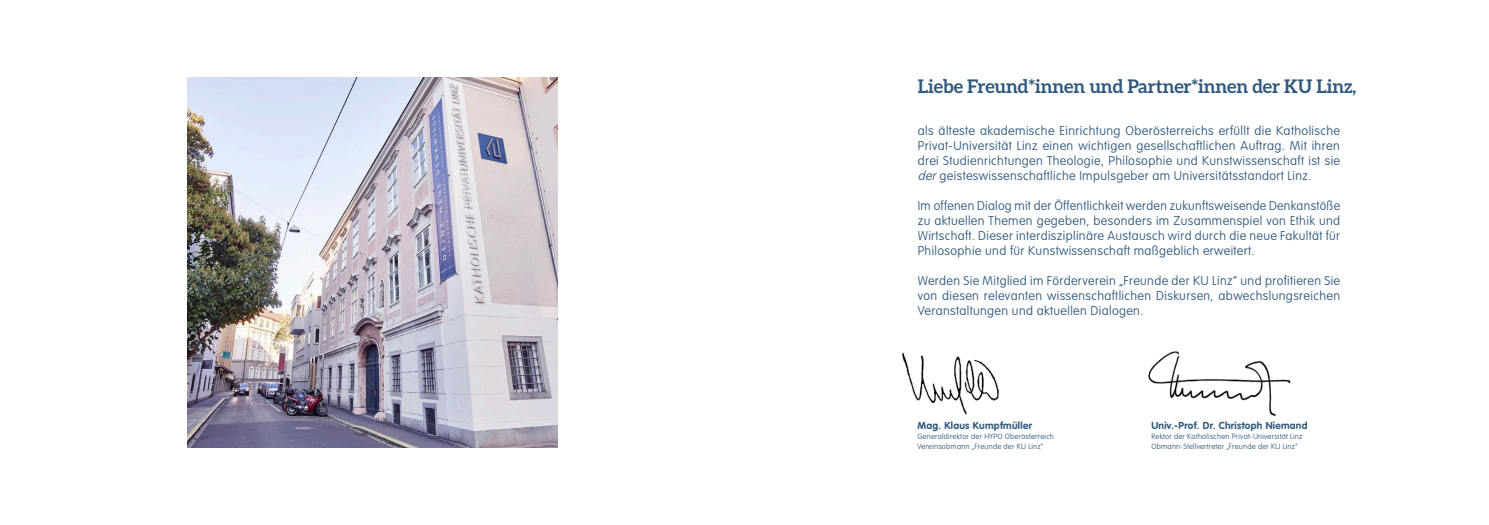
<style>
.page{position:relative;width:1489px;height:525px;background:#fff}
.page>*{position:absolute;margin:0;border:0;box-sizing:border-box;transform-origin:0 0}
.t1{font:700 18.75px "Aleo";letter-spacing:-.01em;color:#2e597d}
.t2{font:100 12.5px/15px "VAG Rounded Std";letter-spacing:.03em;color:#2e597d;text-align:justify}
.t3{font:700 10px "VAG Rounded Std";letter-spacing:.03em;color:#2e597d}
.t4{font:100 7.5px/10px "VAG Rounded Std";letter-spacing:.03em;color:#2e597d}
.s1{font-style:italic}
</style>
<div class="page">
<img style="left:187px;top:77px;width:370px;height:370px">
<img style="left:902px;top:352px;width:97px;height:63px">
<img style="left:1148px;top:351px;width:143px;height:65px">
<h1 class="t1" style="left:917px;top:75px;width:440px">Liebe Freund*innen und Partner*innen der KU Linz,</h1>
<p class="t2" style="left:917px;top:124px;width:424px">als älteste akademische Einrichtung Oberösterreichs erfüllt die Katholische Privat-Universität Linz einen wichtigen gesellschaftlichen Auftrag. Mit ihren drei Studienrichtungen Theologie, Philosophie und Kunstwissenschaft ist sie <span class="s1">der</span>geisteswissenschaftliche Impulsgeber am Universitätsstandort Linz.</p>
<p class="t2" style="left:917px;top:199px;width:424px">Im offenen Dialog mit der Öffentlichkeit werden zukunftsweisende Denkanstöße zu aktuellen Themen gegeben, besonders im Zusammenspiel von Ethik und Wirtschaft. Dieser interdisziplinäre Austausch wird durch die neue Fakultät für Philosophie und für Kunstwissenschaft maßgeblich erweitert.</p>
<p class="t2" style="left:917px;top:274px;width:424px">Werden Sie Mitglied im Förderverein „Freunde der KU Linz“ und profitieren Sie von diesen relevanten wissenschaftlichen Diskursen, abwechslungsreichen Veranstaltungen und aktuellen Dialogen.</p>
<p class="t3" style="left:917px;top:419px;width:116px">Mag. Klaus Kumpfmüller</p>
<p class="t4" style="left:917px;top:431px;width:138px">Generaldirektor der HYPO Oberösterreich<br>Vereinsobmann „Freunde der KU Linz“</p>
<p class="t3" style="left:1151px;top:419px;width:158px">Univ.-Prof. Dr. Christoph Niemand</p>
<p class="t4" style="left:1151px;top:431px;width:152px">Rektor der Katholischen Privat-Universität Linz<br>Obmann-Stellvertreter „Freunde der KU Linz“</p>
</div>
